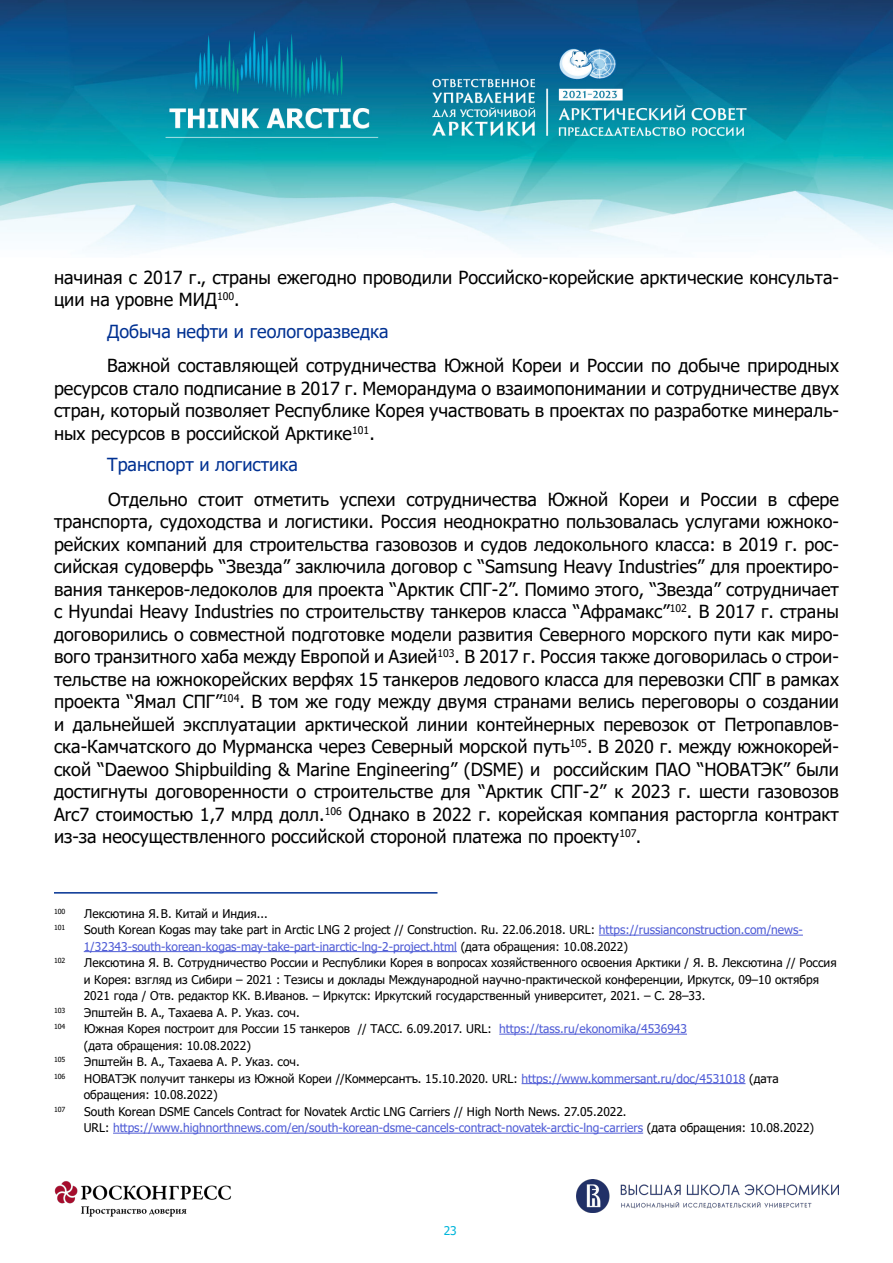
<style>
.page{position:relative;width:893px;height:1263px;background:#fff}
.page>*{position:absolute;margin:0;border:0;box-sizing:border-box;transform-origin:0 0}
.Основной_текст{font:18px/22.5px "Tahoma";color:#000;text-align:justify}
.подзаголовок{font:18px "Tahoma";color:#003192}
.сноски{font:12px/16.5px "Tahoma";color:#000}
.t1{font:12px "Tahoma";color:#00b5da}
.сноски-2{font:7.05px "Tahoma";color:#000}
.s1{color:#4f5cd6}
</style>
<div class="page">
<img style="left:0;top:0;width:893px;height:252px">
<img style="left:55px;top:1181px;width:176px;height:36px">
<img style="left:576px;top:1179px;width:262px;height:33px">
<hr style="left:54px;top:892px;width:383px;height:1px;background:#003192">
<hr style="left:599px;top:935px;width:204px;height:1px;background:#4f5cd6">
<hr style="left:84px;top:951px;width:373px;height:1px;background:#4f5cd6">
<hr style="left:499px;top:1034px;width:188px;height:1px;background:#4f5cd6">
<hr style="left:522px;top:1083px;width:223px;height:1px;background:#4f5cd6">
<hr style="left:113px;top:1133px;width:530px;height:1px;background:#4f5cd6">
<p class="Основной_текст" style="left:54px;top:267px;width:786px">начиная с 2017 г., страны ежегодно проводили Российско-корейские арктические консульта&shy;ции на уровне МИД<sup>100</sup>.</p>
<p class="подзаголовок" style="left:107px;top:319px;width:283px">Добыча нефти и геологоразведка</p>
<p class="Основной_текст" style="left:54px;top:355px;width:786px;text-indent:53px">Важной составляющей сотрудничества Южной Кореи и России по добыче природных ресурсов стало подписание в 2017 г. Меморандума о взаимопонимании и сотрудничестве двух стран, который позволяет Республике Корея участвовать в проектах по разработке минераль&shy;ных ресурсов в российской Арктике<sup>101</sup>.</p>
<p class="подзаголовок" style="left:107px;top:453px;width:192px">Транспорт и логистика</p>
<p class="Основной_текст" style="left:54px;top:489px;width:786px;text-indent:54px">Отдельно стоит отметить успехи сотрудничества Южной Кореи и России в сфере транспорта, судоходства и логистики. Россия неоднократно пользовалась услугами южноко&shy;рейских компаний для строительства газовозов и судов ледокольного класса: в 2019 г. рос&shy;сийская судоверфь “Звезда” заключила договор с “Samsung Heavy Industries” для проектиро&shy;вания танкеров-ледоколов для проекта “Арктик СПГ-2”. Помимо этого, “Звезда” сотрудничает с Hyundai Heavy Industries по строительству танкеров класса “Афрамакс”<sup>102</sup>. В 2017 г. страны договорились о совместной подготовке модели развития Северного морского пути как миро&shy;вого транзитного хаба между Европой и Азией<sup>103</sup>. В 2017 г. Россия также договорилась о строи&shy;тельстве на южнокорейских верфях 15 танкеров ледового класса для перевозки СПГ в рамках проекта “Ямал СПГ”<sup>104</sup>. В том же году между двумя странами велись переговоры о создании и дальнейшей эксплуатации арктической линии контейнерных перевозок от Петропавлов&shy;ска-Камчатского до Мурманска через Северный морской путь<sup>105</sup>. В 2020 г. между южнокорей&shy;ской “Daewoo Shipbuilding &amp; Marine Engineering” (DSME) и российским ПАО “НОВАТЭК” были достигнуты договоренности о строительстве для “Арктик СПГ-2” к 2023 г. шести газовозов Arc7 стоимостью 1,7 млрд долл.<sup>106</sup> Однако в 2022 г. корейская компания расторгла контракт из-за неосуществленного российской стороной платежа по проекту<sup>107</sup>.</p>
<p class="сноски-2" style="left:54px;top:906px;width:13px">100</p>
<p class="сноски" style="left:84px;top:906px;width:185px">Лексютина Я.В. Китай и Индия...</p>
<p class="сноски-2" style="left:54px;top:923px;width:13px">101</p>
<p class="сноски" style="left:84px;top:922px;width:721px">South Korean Kogas may take part in Arctic LNG 2 project // Construction. Ru. 22.06.2018. URL: <span class="s1">https://russianconstruction.com/news-<br>1/32343-south-korean-kogas-may-take-part-inarctic-lng-2-project.html</span> (дата обращения: 10.08.2022)</p>
<p class="сноски-2" style="left:54px;top:956px;width:13px">102</p>
<p class="сноски" style="left:84px;top:955px;width:754px">Лексютина Я. В. Сотрудничество России и Республики Корея в вопросах хозяйственного освоения Арктики / Я. В. Лексютина // Россия и Корея: взгляд из Сибири – 2021 : Тезисы и доклады Международной научно-практической конференции, Иркутск, 09–10 октября<br>2021 года / Отв. редактор КК. В.Иванов. – Иркутск: Иркутский государственный университет, 2021. – С. 28–33.</p>
<p class="сноски-2" style="left:54px;top:1005px;width:13px">103</p>
<p class="сноски" style="left:84px;top:1005px;width:217px">Эпштейн В. А., Тахаева А. Р. Указ. соч.</p>
<p class="сноски-2" style="left:54px;top:1022px;width:13px">104</p>
<p class="сноски" style="left:84px;top:1021px;width:605px">Южная Корея построит для России 15 танкеров // ТАСС. 6.09.2017. URL: <span class="s1">https://tass.ru/ekonomika/4536943 </span>(дата обращения: 10.08.2022)</p>
<p class="сноски-2" style="left:54px;top:1055px;width:13px">105</p>
<p class="сноски" style="left:84px;top:1054px;width:217px">Эпштейн В. А., Тахаева А. Р. Указ. соч.</p>
<p class="сноски-2" style="left:54px;top:1071px;width:13px">106</p>
<p class="сноски" style="left:84px;top:1071px;width:696px">НОВАТЭК получит танкеры из Южной Кореи //Коммерсантъ. 15.10.2020. URL: <span class="s1">https://www.kommersant.ru/doc/4531018</span> (дата обращения: 10.08.2022)</p>
<p class="сноски-2" style="left:54px;top:1104px;width:13px">107</p>
<p class="сноски" style="left:84px;top:1104px;width:732px">South Korean DSME Cancels Contract for Novatek Arctic LNG Carriers // High North News. 27.05.2022.<br>URL: <span class="s1">https://www.highnorthnews.com/en/south-korean-dsme-cancels-contract-novatek-arctic-lng-carriers</span> (дата обращения: 10.08.2022)</p>
<p class="t1" style="left:444px;top:1222px;width:15px">23</p>
</div>
